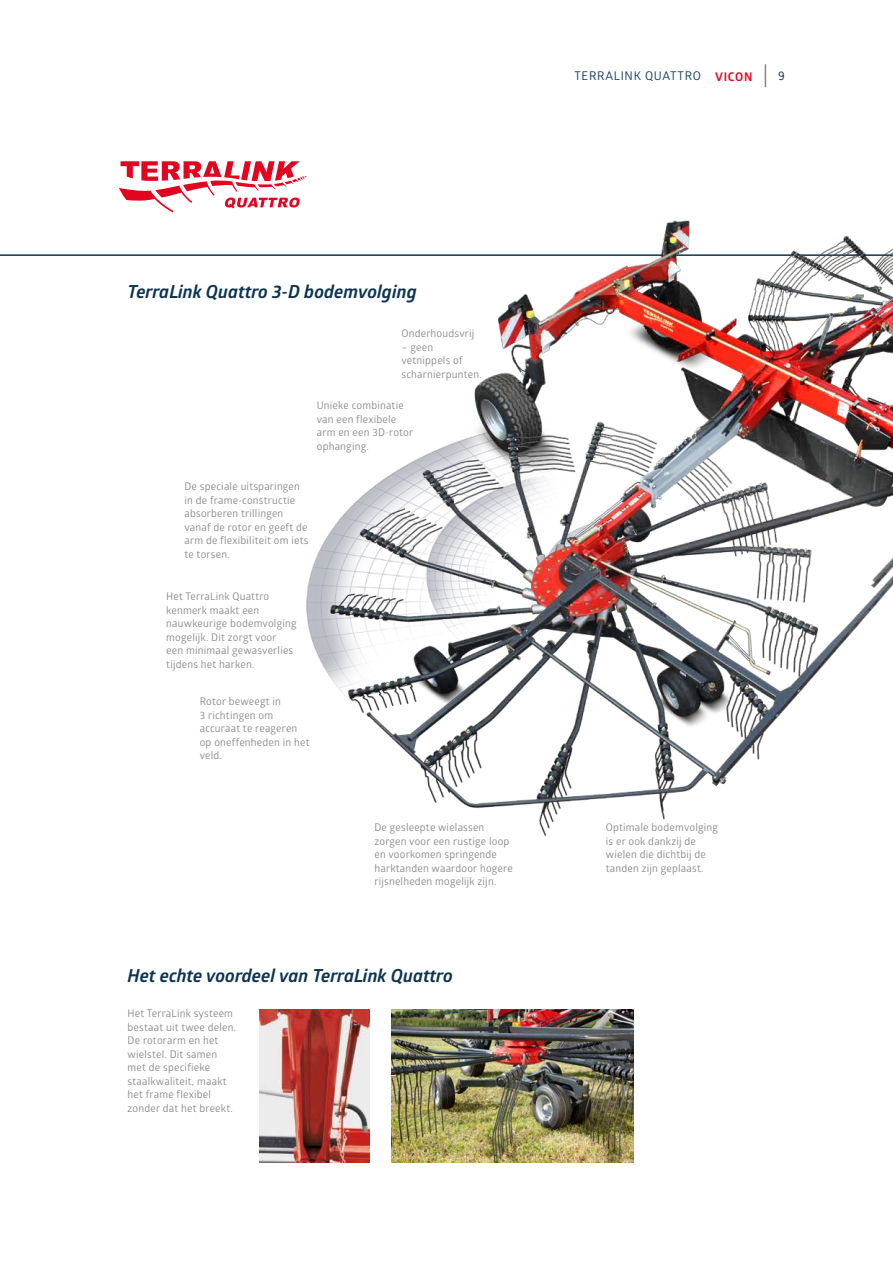
<style>
.page{position:relative;width:893px;height:1263px;background:#fff}
.page>*{position:absolute;margin:0;border:0;box-sizing:border-box;transform-origin:0 0}
.t1{font:italic 700 18px "Glober";color:#0c3451}
.t2{font:12px "Glober";letter-spacing:.06em;color:#0c3451}
.t3{font:12px "Ruda";color:#0c3451}
.t4{font:10.5px/13.5px "Glober";letter-spacing:.02em;color:#878787}
.s1{font-weight:700;color:#e40521}
</style>
<div class="page">
<hr style="left:0;top:254px;width:893px;height:2px;background:#0c3451">
<img style="left:259px;top:1009px;width:111px;height:153px">
<img style="left:391px;top:1009px;width:243px;height:153px">
<img style="left:64px;top:212px;width:829px;height:624px">
<svg style="left:119px;top:161px;width:188px;height:51px"></svg>
<svg style="left:765px;top:64px;width:1px;height:23px"></svg>
<h1 class="t1" style="left:128px;top:279px;width:291px">TerraLink Quattro 3-D bodemvolging</h1>
<p class="t4" style="left:401px;top:326px;width:74px">Onderhoudsvrij</p>
<p class="t4" style="left:401px;top:340px;width:82px">– geen vetnippels of scharnierpunten.</p>
<p class="t4" style="left:317px;top:398px;width:98px">Unieke combinatie van een flexibele arm en een 3D-rotor ophanging.</p>
<p class="t4" style="left:184px;top:479px;width:126px">De speciale uitsparingen in de frame-constructie absorberen trillingen vanaf de rotor en geeft de arm de flexibiliteit om iets te torsen.</p>
<p class="t4" style="left:166px;top:589px;width:132px">Het TerraLink Quattro kenmerk maakt een nauwkeurige bodemvolging mogelijk. Dit zorgt voor<br>een minimaal gewasverlies tijdens het harken.</p>
<p class="t4" style="left:200px;top:694px;width:111px">Rotor beweegt in<br>3 richtingen om accuraat te reageren op oneffenheden in het veld.</p>
<p class="t2" style="left:574px;top:68px;width:180px">TERRALINK QUATTRO <span class="s1">VICON</span></p>
<p class="t3" style="left:778px;top:70px;width:8px">9</p>
<p class="t4" style="left:374px;top:820px;width:140px">De gesleepte wielassen zorgen voor een rustige loop en voorkomen springende harktanden waardoor hogere rijsnelheden mogelijk zijn.</p>
<p class="t4" style="left:606px;top:820px;width:114px">Optimale bodemvolging is er ook dankzij de wielen die dichtbij de tanden zijn geplaast.</p>
<h1 class="t1" style="left:128px;top:964px;width:327px">Het echte voordeel van TerraLink Quattro</h1>
<p class="t4" style="left:128px;top:1006px;width:110px">Het TerraLink systeem bestaat uit twee delen.<br>De rotorarm en het wielstel. Dit samen met de specifieke staalkwaliteit, maakt het frame flexibel zonder dat het breekt.</p>
</div>
